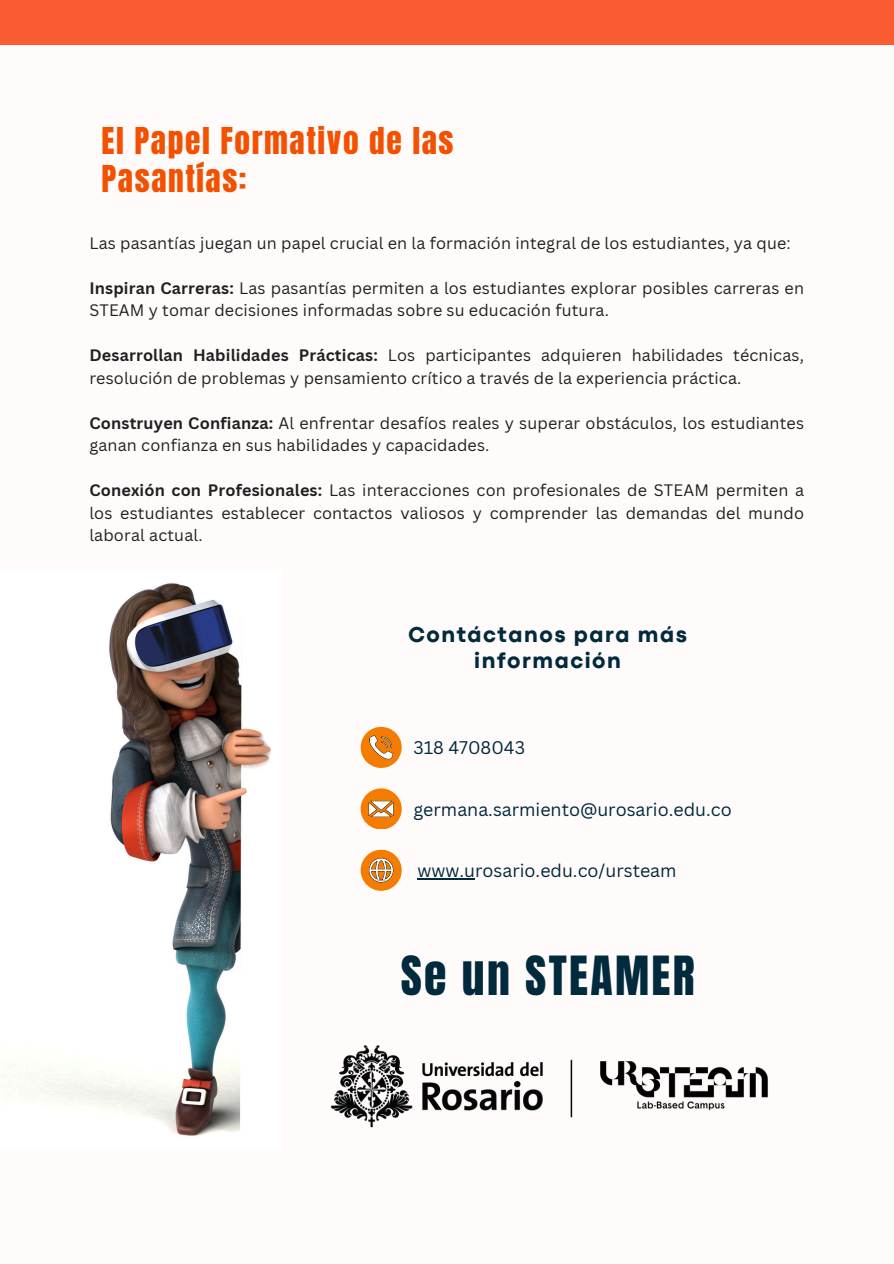
<style>
.page{position:relative;width:894px;height:1264px;background:#fff}
.page>*{position:absolute;margin:0;border:0;box-sizing:border-box;transform-origin:0 0}
.t1{font:45.9px "Anton";letter-spacing:.05em;color:#022a3d}
.t2{font:31.5px/38.2px "Anton";letter-spacing:.05em;color:#f35000}
.t3{font:800 22.35px/25.8px "Codec Pro";letter-spacing:.07em;color:#022a3d;text-align:center}
.t4{font:17.85px "Canva Sans";color:#022a3d}
.t5{font:16.2px/22.5px "Canva Sans";letter-spacing:.01em;color:#231f20}
.s1{font-weight:700}
</style>
<div class="page">
<div style="left:0;top:0;width:893px;height:1263px;background:#fffbfb"></div>
<div style="left:0;top:0;width:893px;height:45px;background:#f95c32"></div>
<img style="left:18px;top:583px;width:253px;height:553px">
<svg style="left:360px;top:727px;width:41px;height:40px"></svg>
<svg style="left:360px;top:849px;width:41px;height:41px"></svg>
<svg style="left:360px;top:788px;width:41px;height:41px"></svg>
<hr style="left:417px;top:877px;width:58px;height:2px;background:#022a3d">
<img style="left:330px;top:1045px;width:438px;height:83px">
<p class="t2" style="left:101px;top:122px;width:353px">El Papel Formativo de las<br>Pasantías:</p>
<p class="t5" style="left:89px;top:231px;width:702px">Las pasantías juegan un papel crucial en la formación integral de los estudiantes, ya que:</p>
<h3 class="t5" style="left:89px;top:276px;width:716px"><span class="s1">Inspiran Carreras:</span> Las pasantías permiten a los estudiantes explorar posibles carreras en<br>STEAM y tomar decisiones informadas sobre su educación futura.</h3>
<p class="t5" style="left:89px;top:344px;width:716px"><span class="s1">Desarrollan Habilidades Prácticas:</span> Los participantes adquieren habilidades técnicas, resolución de problemas y pensamiento crítico a través de la experiencia práctica.</p>
<p class="t5" style="left:89px;top:411px;width:716px"><span class="s1">Construyen Confianza:</span> Al enfrentar desafíos reales y superar obstáculos, los estudiantes ganan confianza en sus habilidades y capacidades.</p>
<p class="t5" style="left:89px;top:479px;width:716px;text-align:justify"><span class="s1">Conexión con Profesionales:</span> Las interacciones con profesionales de STEAM permiten a los estudiantes establecer contactos valiosos y comprender las demandas del mundo laboral actual.</p>
<p class="t3" style="left:408px;top:623px;width:280px">Contáctanos para más información</p>
<p class="t4" style="left:413px;top:735px;width:113px">318 4708043</p>
<p class="t4" style="left:413px;top:796px;width:319px">germana.sarmiento@urosario.edu.co</p>
<p class="t4" style="left:417px;top:857px;width:260px">www.urosario.edu.co/ursteam</p>
<p class="t1" style="left:400px;top:942px;width:295px">Se un STEAMER</p>
</div>
